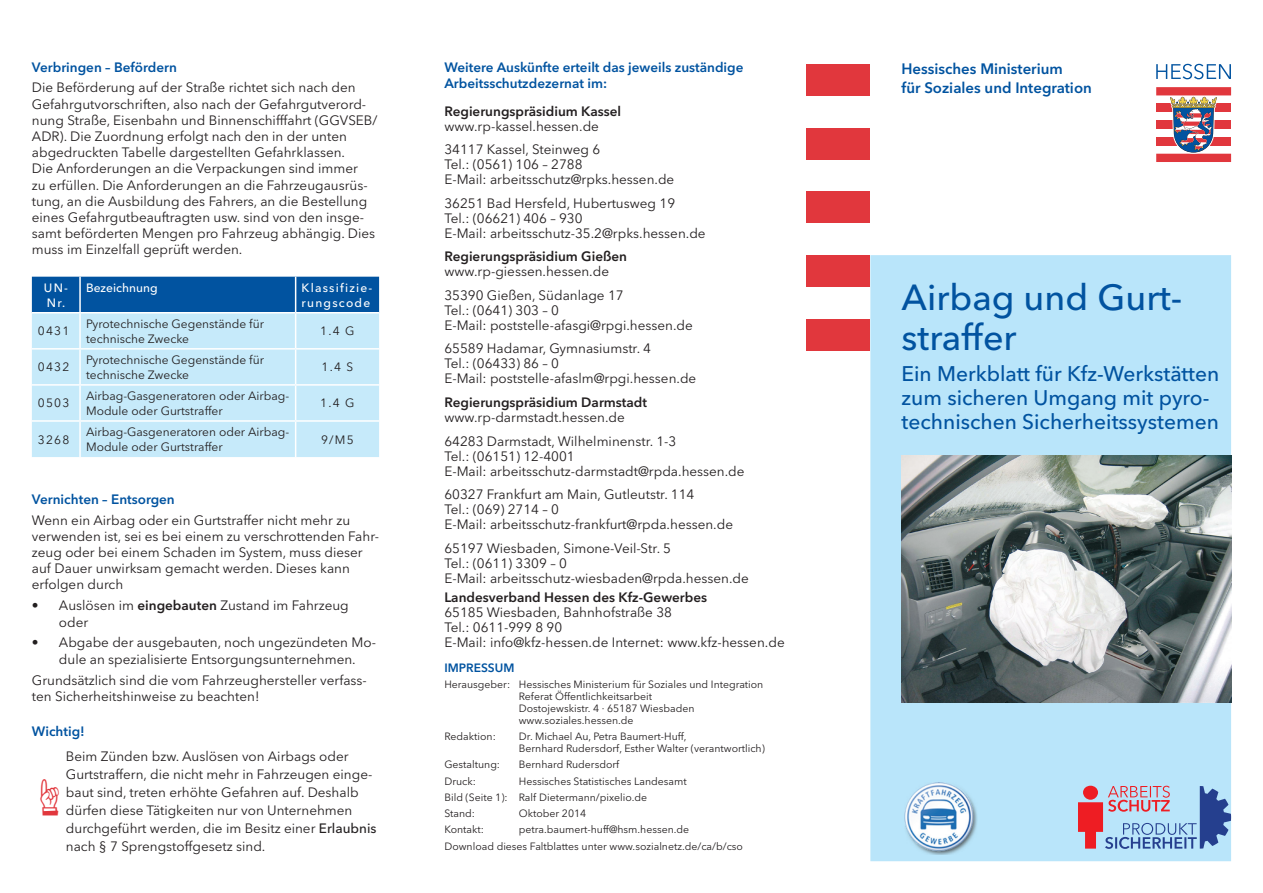
<style>
.page{position:relative;width:1263px;height:893px;background:#fff}
.page>*{position:absolute;margin:0;border:0;box-sizing:border-box;transform-origin:0 0}
.t1{font:500 36px/39.8px "Avenir Next LT Pro";color:#0153a0}
.t2{font:500 21px/24px "Avenir Next LT Pro";color:#0153a0}
.t3{font:600 15px/18.8px "Avenir Next LT Pro";color:#0153a0}
.t4{font:13.5px/16.2px "Avenir Next LT Pro";color:#231f20}
.t5{font:600 13.5px/16.2px "Avenir Next LT Pro";color:#0153a0}
.t6{font:600 13.5px "Avenir Next LT Pro";color:#231f20}
.t7{font:12px/15px "Avenir Next LT Pro";color:#231f20}
.t8{font:500 12px/15px "Avenir Next LT Pro";letter-spacing:.1em;color:#fff}
.t9{font:500 12px "Avenir Next LT Pro";color:#fff}
.t10{font:600 12px "Avenir Next LT Pro";color:#0153a0}
.t11{font:10.5px/12px "Avenir Next LT Pro";color:#231f20}
.s1{font-weight:600}
.s2{font-weight:500}
</style>
<div class="page">
<div style="left:870px;top:255px;width:361px;height:606px;background:#b9e5fa"></div>
<div style="left:806px;top:64px;width:64px;height:32px;background:#e1373d"></div>
<div style="left:806px;top:128px;width:64px;height:31px;background:#e1373d"></div>
<div style="left:806px;top:191px;width:64px;height:32px;background:#e1373d"></div>
<div style="left:806px;top:255px;width:64px;height:32px;background:#e1373d"></div>
<div style="left:806px;top:319px;width:64px;height:32px;background:#e1373d"></div>
<div style="left:32px;top:277px;width:347px;height:35px;background:#0153a0"></div>
<div style="left:32px;top:313px;width:347px;height:144px;background:#c6eafa"></div>
<hr style="left:32px;top:348px;width:48px;height:2px;background:#fff">
<hr style="left:80px;top:348px;width:216px;height:2px;background:#fff">
<hr style="left:296px;top:348px;width:83px;height:2px;background:#fff">
<hr style="left:32px;top:384px;width:48px;height:2px;background:#fff">
<hr style="left:80px;top:384px;width:216px;height:2px;background:#fff">
<hr style="left:296px;top:384px;width:83px;height:2px;background:#fff">
<hr style="left:32px;top:420px;width:48px;height:2px;background:#fff">
<hr style="left:80px;top:420px;width:216px;height:2px;background:#fff">
<hr style="left:296px;top:420px;width:83px;height:2px;background:#fff">
<hr style="left:79px;top:277px;width:2px;height:35px;background:#fff">
<hr style="left:295px;top:277px;width:1px;height:35px;background:#fff">
<hr style="left:79px;top:313px;width:2px;height:35px;background:#fff">
<hr style="left:295px;top:313px;width:1px;height:35px;background:#fff">
<hr style="left:79px;top:350px;width:2px;height:34px;background:#fff">
<hr style="left:295px;top:350px;width:1px;height:34px;background:#fff">
<hr style="left:79px;top:386px;width:2px;height:34px;background:#fff">
<hr style="left:295px;top:386px;width:1px;height:34px;background:#fff">
<hr style="left:79px;top:422px;width:2px;height:35px;background:#fff">
<hr style="left:295px;top:422px;width:1px;height:35px;background:#fff">
<svg style="left:1156px;top:64px;width:75px;height:15px"></svg>
<svg style="left:1156px;top:87px;width:75px;height:75px"></svg>
<img style="left:901px;top:455px;width:330px;height:247px">
<svg style="left:1078px;top:786px;width:153px;height:63px;background:#a3a2c0"></svg>
<img style="left:905px;top:782px;width:72px;height:72px">
<p class="t5" style="left:32px;top:59px;width:147px">Verbringen – Befördern</p>
<p class="t4" style="left:32px;top:80px;width:347px">Die Beförderung auf der Straße richtet sich nach den Gefahrgutvorschriften, also nach der Gefahrgutverord&shy;nung Straße, Eisenbahn und Binnenschifffahrt (GGVSEB/ ADR). Die Zuordnung erfolgt nach den in der unten abgedruckten Tabelle dargestellten Gefahrklassen.<br>Die Anforderungen an die Verpackungen sind immer<br>zu erfüllen. Die Anforderungen an die Fahrzeugausrüs&shy;tung, an die Ausbildung des Fahrers, an die Bestellung eines Gefahrgutbeauftragten usw. sind von den insge&shy;samt beförderten Mengen pro Fahrzeug abhängig. Dies muss im Einzelfall geprüft werden.</p>
<p class="t8" style="left:44px;top:280px;width:26px">UN-<br>Nr.</p>
<p class="t9" style="left:86px;top:280px;width:73px">Bezeichnung</p>
<p class="t8" style="left:302px;top:280px;width:72px">Klassifizie&shy;rungscode</p>
<p class="t7" style="left:38px;top:324px;width:33px">0431</p>
<p class="t7" style="left:86px;top:316px;width:180px">Pyrotechnische Gegenstände für technische Zwecke</p>
<p class="t7" style="left:320px;top:324px;width:36px">1.4 G</p>
<p class="t7" style="left:38px;top:360px;width:33px">0432</p>
<p class="t7" style="left:86px;top:352px;width:180px">Pyrotechnische Gegenstände für technische Zwecke</p>
<p class="t7" style="left:322px;top:360px;width:33px">1.4 S</p>
<p class="t7" style="left:38px;top:396px;width:33px">0503</p>
<p class="t7" style="left:86px;top:388px;width:205px">Airbag-Gasgeneratoren oder Airbag-<br>Module oder Gurtstraffer</p>
<p class="t7" style="left:320px;top:396px;width:36px">1.4 G</p>
<p class="t7" style="left:38px;top:432px;width:33px">3268</p>
<p class="t7" style="left:86px;top:424px;width:205px">Airbag-Gasgeneratoren oder Airbag-<br>Module oder Gurtstraffer</p>
<p class="t7" style="left:321px;top:432px;width:34px">9/M5</p>
<p class="t5" style="left:32px;top:491px;width:144px">Vernichten – Entsorgen</p>
<p class="t4" style="left:32px;top:512px;width:349px">Wenn ein Airbag oder ein Gurtstraffer nicht mehr zu verwenden ist, sei es bei einem zu verschrottenden Fahr&shy;zeug oder bei einem Schaden im System, muss dieser auf Dauer unwirksam gemacht werden. Dieses kann erfolgen durch</p>
<p class="t4" style="left:59px;top:597px;width:291px;text-indent:-27px">• Auslösen im <span class="s1">eingebauten</span> Zustand im Fahrzeug oder</p>
<p class="t4" style="left:32px;top:634px;width:346px;text-align:center">• Abgabe der ausgebauten, noch ungezündeten Mo&shy;dule an spezialisierte Entsorgungsunternehmen.</p>
<p class="t4" style="left:32px;top:671px;width:336px">Grundsätzlich sind die vom Fahrzeughersteller verfass&shy;ten Sicherheitshinweise zu beachten!</p>
<p class="t5" style="left:32px;top:723px;width:54px">Wichtig!</p>
<p class="t4" style="left:66px;top:747px;width:312px;line-height:18px">Beim Zünden bzw. Auslösen von Airbags oder Gurtstraffern, die nicht mehr in Fahrzeugen einge&shy;baut sind, treten erhöhte Gefahren auf. Deshalb dürfen diese Tätigkeiten nur von Unternehmen durchgeführt werden, die im Besitz einer <span class="s2">Erlaubnis </span>nach § 7 Sprengstoffgesetz sind.</p>
<p class="t5" style="left:444px;top:59px;width:301px">Weitere Auskünfte erteilt das jeweils zuständige<br>Arbeitsschutzdezernat im:</p>
<p class="t6" style="left:444px;top:103px;width:178px">Regierungspräsidium Kassel</p>
<p class="t4" style="left:444px;top:114px;width:157px;line-height:23.5px">www.rp-kassel.hessen.de<br>34117 Kassel, Steinweg 6</p>
<p class="t4" style="left:444px;top:157px;width:231px;line-height:15px">Tel.: (0561) 106 – 2788<br>E-Mail: arbeitsschutz@rpks.hessen.de</p>
<p class="t4" style="left:444px;top:196px;width:263px;line-height:15px">36251 Bad Hersfeld, Hubertusweg 19<br>Tel.: (06621) 406 – 930<br>E-Mail: arbeitsschutz-35.2@rpks.hessen.de</p>
<p class="t6" style="left:444px;top:249px;width:184px">Regierungspräsidium Gießen</p>
<p class="t4" style="left:444px;top:260px;width:181px;line-height:23.5px">www.rp-giessen.hessen.de<br>35390 Gießen, Südanlage 17</p>
<p class="t4" style="left:444px;top:303px;width:250px;line-height:15px">Tel.: (0641) 303 – 0<br>E-Mail: poststelle-afasgi@rpgi.hessen.de</p>
<p class="t4" style="left:444px;top:341px;width:253px;line-height:15px">65589 Hadamar, Gymnasiumstr. 4<br>Tel.: (06433) 86 – 0<br>E-Mail: poststelle-afaslm@rpgi.hessen.de</p>
<p class="t6" style="left:444px;top:394px;width:204px">Regierungspräsidium Darmstadt</p>
<p class="t4" style="left:444px;top:405px;width:233px;line-height:23.5px">www.rp-darmstadt.hessen.de<br>64283 Darmstadt, Wilhelminenstr. 1-3</p>
<p class="t4" style="left:444px;top:448px;width:302px;line-height:15px">Tel.: (06151) 12-4001<br>E-Mail: arbeitsschutz-darmstadt@rpda.hessen.de</p>
<p class="t4" style="left:444px;top:487px;width:290px;line-height:15px">60327 Frankfurt am Main, Gutleutstr. 114<br>Tel.: (069) 2714 – 0<br>E-Mail: arbeitsschutz-frankfurt@rpda.hessen.de</p>
<p class="t4" style="left:444px;top:540px;width:306px;line-height:15px">65197 Wiesbaden, Simone-Veil-Str. 5<br>Tel.: (0611) 3309 – 0<br>E-Mail: arbeitsschutz-wiesbaden@rpda.hessen.de</p>
<p class="t6" style="left:444px;top:589px;width:264px">Landesverband Hessen des Kfz-Gewerbes</p>
<p class="t4" style="left:444px;top:604px;width:342px;line-height:15px">65185 Wiesbaden, Bahnhofstraße 38<br>Tel.: 0611-999 8 90<br>E-Mail: info@kfz-hessen.de Internet: www.kfz-hessen.de</p>
<p class="t10" style="left:444px;top:660px;width:71px">IMPRESSUM</p>
<p class="t11" style="left:519px;top:678px;width:246px;text-indent:-74px">Herausgeber: Hessisches Ministerium für Soziales und Integration Referat Öffentlichkeitsarbeit<br>Dostojewskistr. 4 · 65187 Wiesbaden www.soziales.hessen.de</p>
<p class="t11" style="left:444px;top:730px;width:53px">Redaktion:</p>
<p class="t11" style="left:519px;top:730px;width:248px">Dr. Michael Au, Petra Baumert-Huff,<br>Bernhard Rudersdorf, Esther Walter (verantwortlich)</p>
<p class="t11" style="left:444px;top:759px;width:57px">Gestaltung:</p>
<p class="t11" style="left:519px;top:759px;width:102px">Bernhard Rudersdorf</p>
<p class="t11" style="left:444px;top:775px;width:33px">Druck:</p>
<p class="t11" style="left:444px;top:773px;width:244px;line-height:16.2px;text-indent:74px">Hessisches Statistisches Landesamt<br>Bild (Seite 1): Ralf Dietermann/pixelio.de<br>Stand:</p>
<p class="t11" style="left:519px;top:807px;width:69px">Oktober 2014</p>
<p class="t11" style="left:444px;top:821px;width:300px;line-height:16.2px;text-indent:74px">petra.baumert-huff@hsm.hessen.de<br>Download dieses Faltblattes unter www.sozialnetz.de/ca/b/cso</p>
<p class="t11" style="left:444px;top:824px;width:41px">Kontakt:</p>
<p class="t3" style="left:901px;top:60px;width:192px">Hessisches Ministerium<br>für Soziales und Integration</p>
<h1 class="t1" style="left:901px;top:278px;width:282px">Airbag und Gurt&shy;straffer</h1>
<h2 class="t2" style="left:901px;top:361px;width:319px">Ein Merkblatt für Kfz-Werkstätten zum sicheren Umgang mit pyro&shy;technischen Sicherheitssystemen</h2>
</div>
